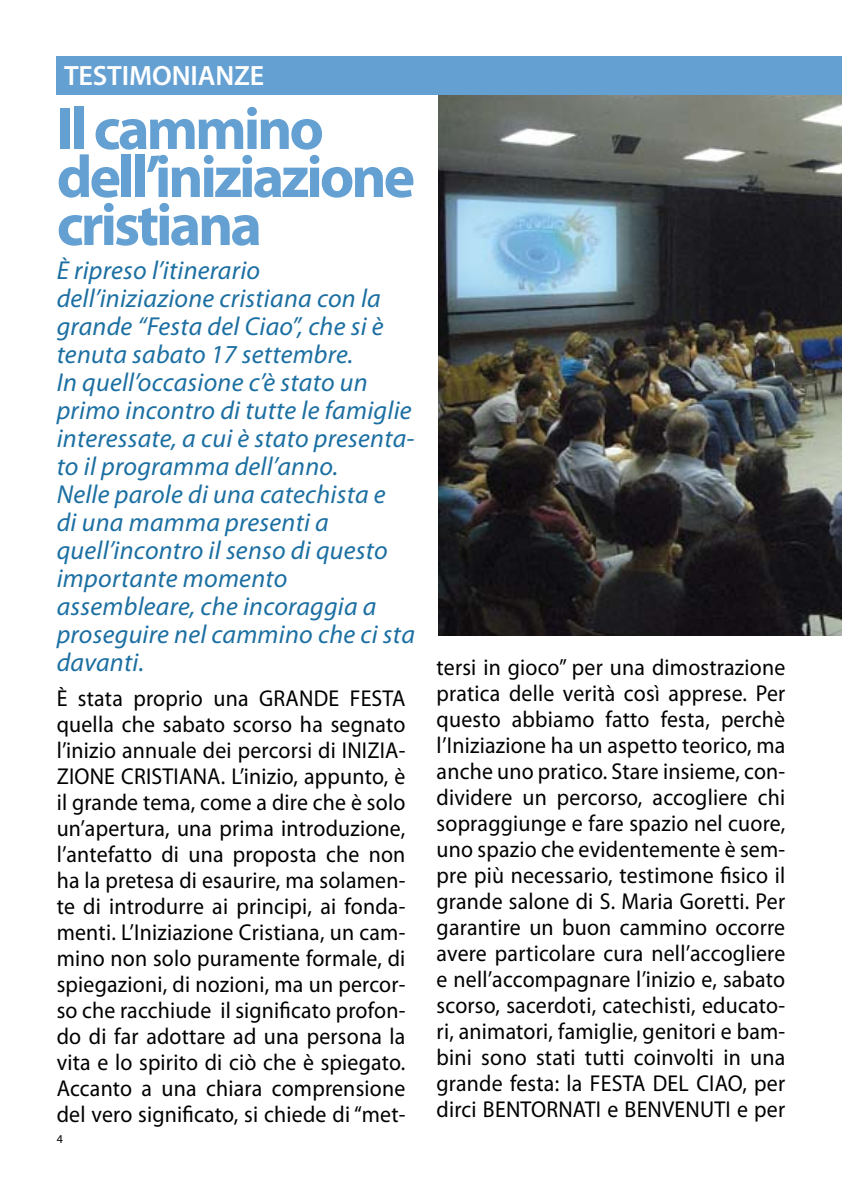
<style>
.page{position:relative;width:842px;height:1191px;background:#fff}
.page>*{position:absolute;margin:0;border:0;box-sizing:border-box;transform-origin:0 0}
.t1{font:700 60px/48px "Myriad Pro";letter-spacing:-.05em;color:#64a0d2}
.t2{font:600 28px "Myriad Pro";letter-spacing:-.005em;color:#fff}
.t3{font:italic 26px/28px "Myriad Pro";letter-spacing:.01em;color:#1c6fa2}
.t4{font:23px/26px "Myriad Pro";letter-spacing:.01em;color:#000;text-align:justify;scale:.95 1}
.t5{font:12px "Myriad Pro";color:#000}
</style>
<div class="page">
<img style="left:438px;top:95px;width:404px;height:540px">
<div style="left:57px;top:57px;width:785px;height:38px;background:#64a0d2"></div>
<p class="t2" style="left:64px;top:58px;width:202px">TESTIMONIANZE</p>
<h1 class="t1" style="left:57px;top:103px;width:360px">Il cammino dell’iniziazione cristiana</h1>
<p class="t3" style="left:57px;top:256px;width:360px">È ripreso l’itinerario dell’iniziazione cristiana con la grande “Festa del Ciao”, che si è tenuta sabato 17 settembre.<br>In quell’occasione c’è stato un primo incontro di tutte le famiglie interessate, a cui è stato presenta&shy;to il programma dell’anno.<br>Nelle parole di una catechista e<br>di una mamma presenti a quell’incontro il senso di questo importante momento assembleare, che incoraggia a proseguire nel cammino che ci sta davanti.</p>
<p class="t4" style="left:57px;top:685px;width:369px">È stata proprio una GRANDE FESTA quella che sabato scorso ha segnato l’inizio annuale dei percorsi di INIZIA-ZIONE CRISTIANA. L’inizio, appunto, è il grande tema, come a dire che è solo un’apertura, una prima introduzione, l’antefatto di una proposta che non ha la pretesa di esaurire, ma solamen&shy;te di introdurre ai principi, ai fonda&shy;menti. L’I niziazione Cristiana, un cam&shy;mino non solo puramente formale, di spiegazioni, di nozioni, ma un percor&shy;so che racchiude il significato profon&shy;do di far adottare ad una persona la vita e lo spirito di ciò che è spiegato.<br>Accanto a una chiara comprensione del vero significato, si chiede di “met-</p>
<p class="t5" style="left:57px;top:1131px;width:8px">4</p>
<p class="t4" style="left:437px;top:654px;width:369px">tersi in gioco” per una dimostrazione pratica delle verità così apprese. Per questo abbiamo fatto festa, perchè l’I niziazione ha un aspetto teorico, ma anche uno pratico. Stare insieme, con&shy;dividere un percorso, accogliere chi sopraggiunge e fare spazio nel cuore, uno spazio che evidentemente è sem&shy;pre più necessario, testimone fisico il grande salone di S. Maria Goretti. Per garantire un buon cammino occorre avere particolare cura nell’accogliere e nell’accompagnare l’inizio e, sabato scorso, sacerdoti, catechisti, educato&shy;ri, animatori, famiglie, genitori e bam&shy;bini sono stati tutti coinvolti in una grande festa: la FESTA DEL CIAO, per dirci BENTORNATI e BENVENUTI e per</p>
</div>
